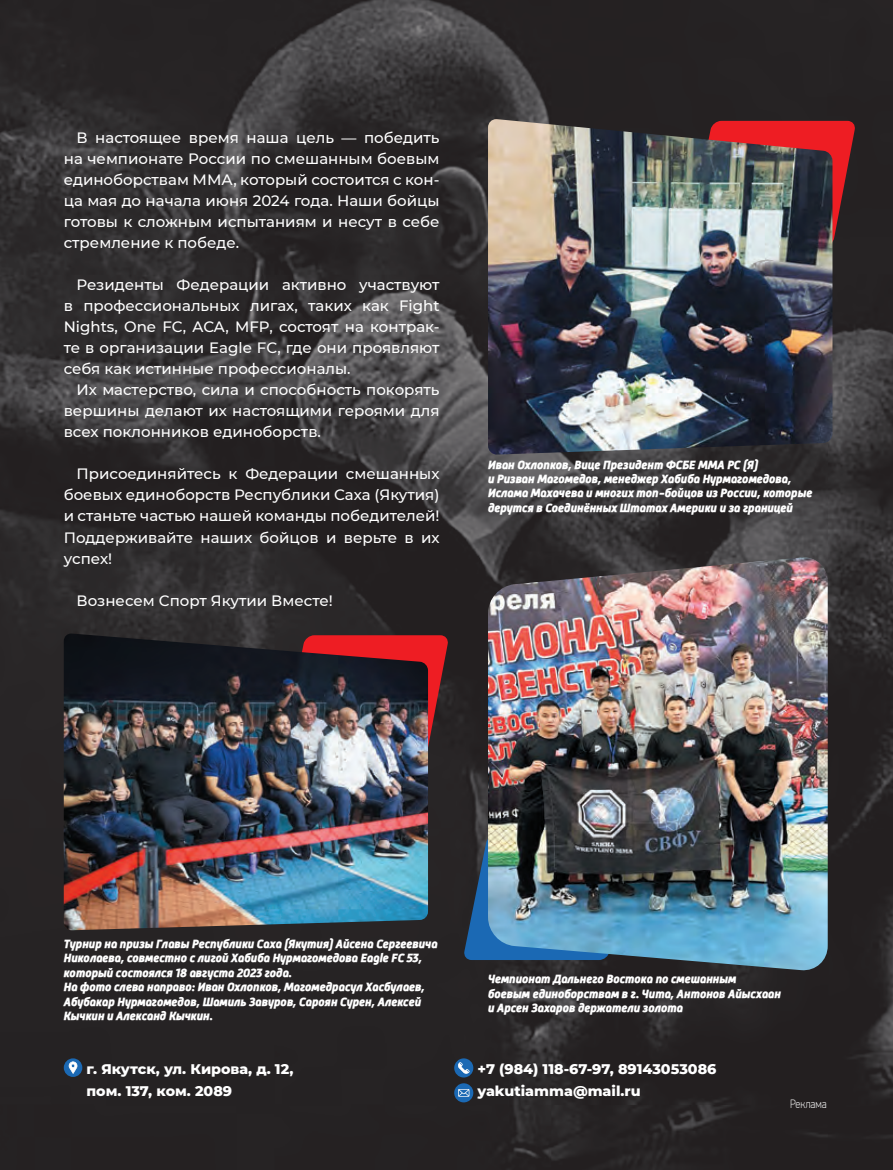
<style>
.page{position:relative;width:893px;height:1170px;background:#fff}
.page>*{position:absolute;margin:0;border:0;box-sizing:border-box;transform-origin:0 0}
.t1{font:500 15px/21px "Montserrat";color:#fff;text-align:justify}
.t2{font:800 14.25px/22.5px "Montserrat";color:#fff}
.t3{font:italic 900 12px/14.4px "Putin";color:#fff}
.t4{font:100 12px "PF Din Text Cond Pro";color:#fff}
</style>
<div class="page">
<img style="left:0;top:0;width:893px;height:1169px">
<svg style="left:428px;top:635px;width:21px;height:126px;background:#802124"></svg>
<img style="left:64px;top:633px;width:364px;height:297px">
<svg style="left:463px;top:834px;width:25px;height:125px;background:#23486e"></svg>
<img style="left:488px;top:557px;width:340px;height:414px">
<div style="left:64px;top:1058px;width:18px;height:18px;background:#1b69b4;border-radius:50%"></div>
<svg style="left:69px;top:1061px;width:8px;height:12px"></svg>
<div style="left:454px;top:1058px;width:19px;height:19px;background:#1b69b4;border-radius:50%"></div>
<svg style="left:458px;top:1062px;width:12px;height:12px"></svg>
<svg style="left:454px;top:1083px;width:19px;height:19px"></svg>
<svg style="left:458px;top:1088px;width:11px;height:8px"></svg>
<svg style="left:832px;top:121px;width:24px;height:126px;background:#892023"></svg>
<img style="left:488px;top:119px;width:344px;height:335px">
<p class="t1" style="left:64px;top:127px;width:377px;text-indent:13px">В настоящее время наша цель — победить на чемпионате России по смешанным боевым единоборствам ММА, который состоится с кон&shy;ца мая до начала июня 2024 года. Наши бойцы готовы к сложным испытаниям и несут в себе стремление к победе.</p>
<p class="t1" style="left:64px;top:274px;width:377px;text-indent:13px">Резиденты Федерации активно участвуют в профессиональных лигах, таких как Fight Nights, One FC, ACA, MFP, состоят на контрак&shy;те в организации Eagle FC, где они проявляют себя как истинные профессионалы.</p>
<p class="t1" style="left:64px;top:379px;width:377px;text-indent:13px">Их мастерство, сила и способность покорять вершины делают их настоящими героями для всех поклонников единоборств.</p>
<p class="t1" style="left:64px;top:463px;width:377px;text-indent:13px">Присоединяйтесь к Федерации смешанных боевых единоборств Республики Саха (Якутия) и станьте частью нашей команды победителей!<br>Поддерживайте наших бойцов и верьте в их успех!</p>
<p class="t1" style="left:77px;top:589px;width:258px">Вознесем Спорт Якутии Вместе!</p>
<p class="t3" style="left:488px;top:457px;width:326px">Иван Охлопков, Вице Президент ФСБЕ ММА РС (Я)<br>и Ризван Магомедов, менеджер Хабиба Нурмагомедова, Ислама Махачева и многих топ-бойцов из России, которые дерутся в Соединённых Штатах Америки и за границей</p>
<p class="t3" style="left:64px;top:936px;width:375px">Турнир на призы Главы Республики Саха (Якутия) Айсена Сергеевича<br>Николаева, совместно с лигой Хабиба Нурмагомедова Eagle FC 53, который состоялся 18 августа 2023 года.</p>
<p class="t3" style="left:64px;top:979px;width:363px">На фото слева направо: Иван Охлопков, Магомедрасул Хасбулаев,<br>Абубакар Нурмагомедов, Шамиль Завуров, Сароян Сурен, Алексей<br>Кычкин и Александ Кычкин.</p>
<p class="t3" style="left:488px;top:971px;width:250px">Чемпионат Дальнего Востока по смешанным</p>
<p class="t3" style="left:488px;top:986px;width:294px">боевым единоборствам в г. Чита, Антонов Айысхаан и Арсен Захаров держатели золота</p>
<p class="t2" style="left:86px;top:1056px;width:208px">г. Якутск, ул. Кирова, д. 12, пом. 137, ком. 2089</p>
<p class="t2" style="left:477px;top:1056px;width:240px">+7 (984) 118-67-97, 89143053086</p>
<p class="t2" style="left:477px;top:1078px;width:165px">yakutiamma@mail.ru</p>
<p class="t4" style="left:790px;top:1097px;width:38px">Реклама</p>
</div>
